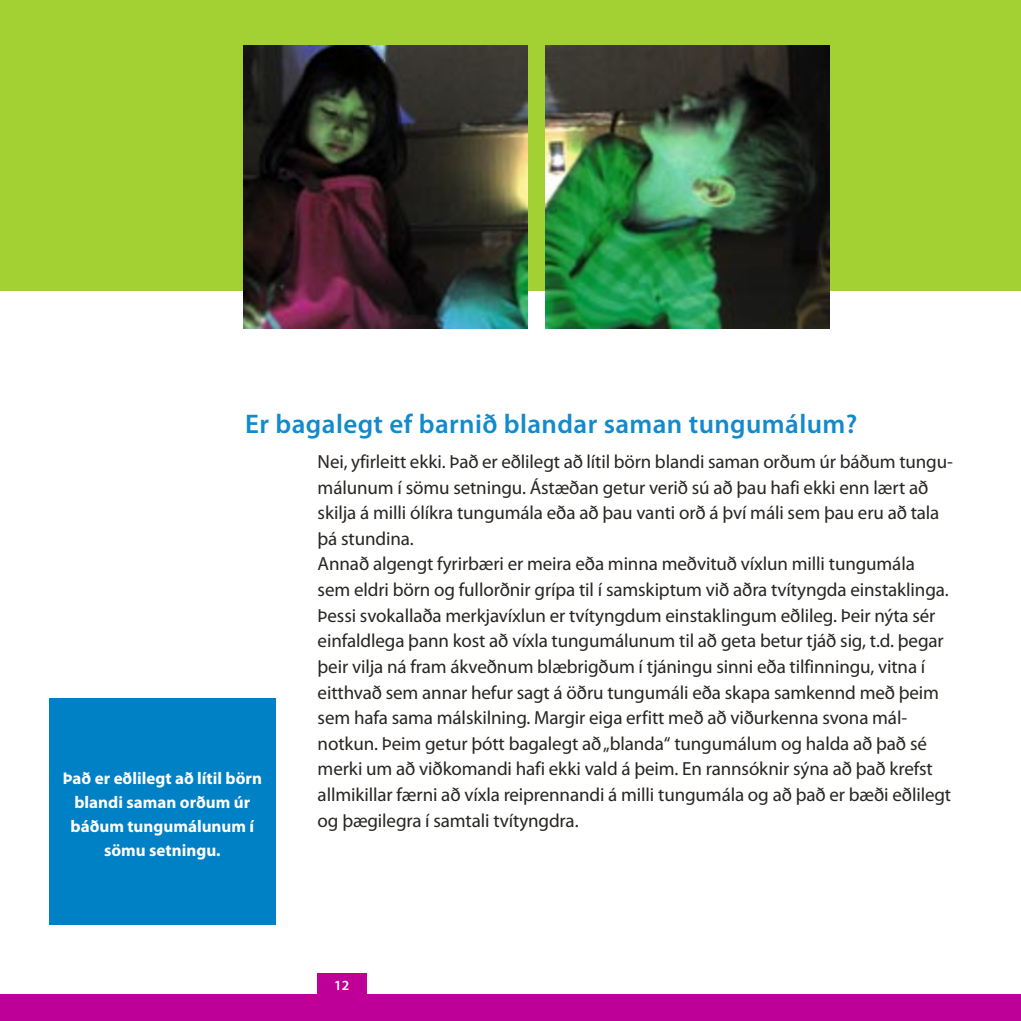
<style>
.page{position:relative;width:1021px;height:1021px;background:#fff}
.page>*{position:absolute;margin:0;border:0;box-sizing:border-box;transform-origin:0 0}
.t1{font:600 27px "Myriad Pro";letter-spacing:.015em;color:#128acb}
.t2{font:19px/25.6px "Myriad Pro";letter-spacing:-.005em;color:#282522}
.t3{font:700 17px/24px "Myriad Pro";color:#fff;text-align:center}
.t4{font:600 14px "Myriad Pro";color:#fff}
</style>
<div class="page">
<div style="left:0;top:0;width:1020px;height:291px;background:#a3d134"></div>
<div style="left:49px;top:697px;width:227px;height:227px;background:#0080c5"></div>
<div style="left:317px;top:973px;width:49px;height:46px;background:#be0098"></div>
<div style="left:0;top:994px;width:1020px;height:26px;background:#be0098"></div>
<img style="left:244px;top:45px;width:283px;height:284px">
<img style="left:545px;top:45px;width:284px;height:284px">
<h1 class="t1" style="left:245px;top:409px;width:613px">Er bagalegt ef barnið blandar saman tungumálum?</h1>
<p class="t3" style="left:63px;top:766px;width:201px">Það er eðlilegt að lítil börn blandi saman orðum úr báðum tungumálunum í sömu setningu.</p>
<p class="t2" style="left:317px;top:449px;width:636px">Nei, yfirleitt ekki. Það er eðlilegt að lítil börn blandi saman orðum úr báðum tungu&shy;málunum í sömu setningu. Ástæðan getur verið sú að þau hafi ekki enn lært að skilja á milli ólíkra tungumála eða að þau vanti orð á því máli sem þau eru að tala þá stundina.<br>Annað algengt fyrirbæri er meira eða minna meðvituð víxlun milli tungumála<br>sem eldri börn og fullorðnir grípa til í samskiptum við aðra tvítyngda einstaklinga.<br>Þessi svokallaða merkjavíxlun er tvítyngdum einstaklingum eðlileg. Þeir nýta sér einfaldlega þann kost að víxla tungumálunum til að geta betur tjáð sig, t.d. þegar þeir vilja ná fram ákveðnum blæbrigðum í tjáningu sinni eða tilfinningu, vitna í eitthvað sem annar hefur sagt á öðru tungumáli eða skapa samkennd með þeim sem hafa sama málskilning. Margir eiga erfitt með að viðurkenna svona mál&shy;notkun. Þeim getur þótt bagalegt að „blanda“ tungumálum og halda að það sé merki um að viðkomandi hafi ekki vald á þeim. En rannsóknir sýna að það krefst allmikillar færni að víxla reiprennandi á milli tungumála og að það er bæði eðlilegt og þægilegra í samtali tvítyngdra.</p>
<p class="t4" style="left:334px;top:977px;width:17px">12</p>
</div>
